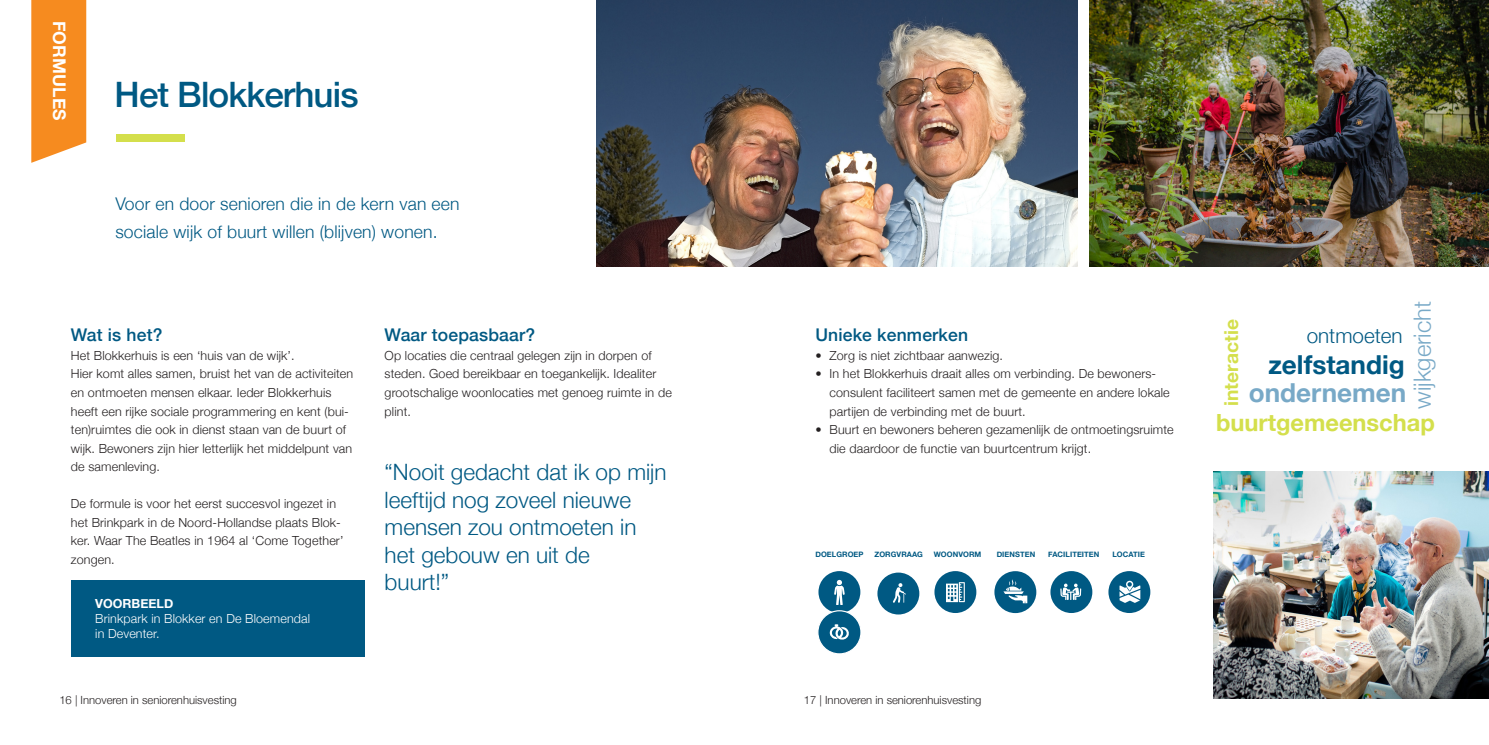
<style>
.page{position:relative;width:1489px;height:745px;background:#fff}
.page>*{position:absolute;margin:0;border:0;box-sizing:border-box;transform-origin:0 0}
.t1{font:500 35px "Helvetica Neue";letter-spacing:-.025em;color:#005983}
.t2{font:700 26.12px "Helvetica Neue";color:#005983}
.t3{font:700 26.12px "Helvetica Neue";color:#78a9c7}
.t4{font:300 23.75px "Helvetica Neue";color:#78a9c7}
.t5{font:700 23.62px "Helvetica Neue";color:#d4df4c}
.t6{font:300 22.5px "Helvetica Neue";color:#005983}
.t7{font:300 20.62px "Helvetica Neue";color:#005983}
.t8{font:700 19.25px "Helvetica Neue";color:#d4df4c}
.t9{font:300 17.5px/27.5px "Helvetica Neue";letter-spacing:.01em;color:#005983}
.t10{font:500 17.5px "Helvetica Neue";letter-spacing:.01em;color:#005983}
.t11{font:700 17.5px "Helvetica Neue";letter-spacing:.01em;color:#fff}
.t12{font:300 12.5px/18.5px "Helvetica Neue";letter-spacing:.01em;color:#231f20}
.t13{font:300 12.5px/15px "Helvetica Neue";letter-spacing:.01em;color:#fff}
.t14{font:700 12.5px "Helvetica Neue";color:#fff}
.t15{font:300 11.25px "Helvetica Neue";color:#231f20}
.t16{font:700 7.5px "Helvetica Neue";letter-spacing:.01em;color:#005983}
</style>
<div class="page">
<img style="left:596px;top:0;width:482px;height:266px">
<img style="left:1089px;top:0;width:399px;height:266px">
<div style="left:818px;top:570px;width:42px;height:42px;background:#005983;border-radius:50%"></div>
<svg style="left:834px;top:579px;width:10px;height:25px"></svg>
<div style="left:817px;top:610px;width:43px;height:43px;background:#005983;border-radius:50%"></div>
<div style="left:817px;top:609px;width:44px;height:45px;border:1px solid #fff;border-radius:50%"></div>
<svg style="left:829px;top:624px;width:20px;height:16px"></svg>
<div style="left:1108px;top:570px;width:42px;height:42px;background:#005983;border-radius:50%"></div>
<svg style="left:1119px;top:580px;width:21px;height:22px"></svg>
<div style="left:1050px;top:570px;width:42px;height:42px;background:#005983;border-radius:50%"></div>
<svg style="left:1060px;top:583px;width:21px;height:16px"></svg>
<div style="left:934px;top:570px;width:42px;height:42px;background:#005983;border-radius:50%"></div>
<svg style="left:946px;top:582px;width:18px;height:19px"></svg>
<div style="left:877px;top:572px;width:42px;height:42px;background:#005983;border-radius:50%"></div>
<svg style="left:893px;top:583px;width:12px;height:19px"></svg>
<div style="left:994px;top:570px;width:42px;height:42px;background:#005983;border-radius:50%"></div>
<svg style="left:1003px;top:579px;width:24px;height:24px"></svg>
<img style="left:1213px;top:471px;width:275px;height:227px">
<div style="left:116px;top:134px;width:69px;height:8px;background:#d4df4c"></div>
<svg style="left:31px;top:0;width:55px;height:163px;background:#f6922e"></svg>
<div style="left:71px;top:580px;width:293px;height:76px;background:#005983"></div>
<p class="t11" style="left:73px;top:21px;width:101px;rotate:90deg">FORMULES</p>
<p class="t1" style="left:115px;top:66px;width:245px">Het Blokkerhuis</p>
<p class="t9" style="left:115px;top:189px;width:346px">Voor en door senioren die in de kern van een sociale wijk of buurt willen (blijven) wonen.</p>
<p class="t10" style="left:71px;top:321px;width:93px">Wat is het?</p>
<p class="t12" style="left:71px;top:345px;width:225px">Het Blokkerhuis is een ‘huis van de wijk’.</p>
<p class="t12" style="left:71px;top:363px;width:284px">Hier komt alles samen, bruist het van de activiteiten en ontmoeten mensen elkaar. Ieder Blokkerhuis heeft een rijke sociale programmering en kent (bui&shy;ten)ruimtes die ook in dienst staan van de buurt of wijk. Bewoners zijn hier letterlijk het middelpunt van de samenleving.</p>
<p class="t12" style="left:71px;top:493px;width:274px">De formule is voor het eerst succesvol ingezet in het Brinkpark in de Noord-Hollandse plaats Blok&shy;ker. Waar The Beatles in 1964 al ‘Come Together’ zongen.</p>
<p class="t14" style="left:95px;top:593px;width:80px">VOORBEELD</p>
<p class="t13" style="left:95px;top:609px;width:216px">Brinkpark in Blokker en De Bloemendal in Deventer.</p>
<p class="t10" style="left:384px;top:321px;width:152px">Waar toepasbaar?</p>
<p class="t12" style="left:384px;top:345px;width:289px">Op locaties die centraal gelegen zijn in dorpen of steden. Goed bereikbaar en toegankelijk. Idealiter grootschalige woonlocaties met genoeg ruimte in de plint.</p>
<p class="t6" style="left:384px;top:453px;width:283px">“Nooit gedacht dat ik op mijn</p>
<p class="t6" style="left:384px;top:481px;width:248px">leeftijd nog zoveel nieuwe</p>
<p class="t6" style="left:384px;top:508px;width:253px">mensen zou ontmoeten in</p>
<p class="t6" style="left:384px;top:536px;width:207px">het gebouw en uit de</p>
<p class="t6" style="left:384px;top:563px;width:66px">buurt!”</p>
<p class="t10" style="left:815px;top:321px;width:154px">Unieke kenmerken</p>
<p class="t12" style="left:815px;top:345px;width:189px">• Zorg is niet zichtbaar aanwezig.</p>
<p class="t12" style="left:829px;top:363px;width:341px;text-indent:-14px">• In het Blokkerhuis draait alles om verbinding. De bewoners&shy;consulent faciliteert samen met de gemeente en andere lokale partijen de verbinding met de buurt.</p>
<p class="t12" style="left:829px;top:419px;width:346px;text-indent:-14px">• Buurt en bewoners beheren gezamenlijk de ontmoetingsruimte die daardoor de functie van buurtcentrum krijgt.</p>
<p class="t16" style="left:815px;top:548px;width:50px">DOELGROEP</p>
<p class="t16" style="left:874px;top:548px;width:50px">ZORGVRAAG</p>
<p class="t16" style="left:933px;top:548px;width:49px">WOONVORM</p>
<p class="t16" style="left:996px;top:548px;width:40px">DIENSTEN</p>
<p class="t16" style="left:1048px;top:548px;width:53px">FACILITEITEN</p>
<p class="t16" style="left:1112px;top:548px;width:34px">LOCATIE</p>
<p class="t15" style="left:59px;top:690px;width:179px">16 | Innoveren in seniorenhuisvesting</p>
<p class="t15" style="left:803px;top:690px;width:179px">17 | Innoveren in seniorenhuisvesting</p>
<p class="t4" style="left:1403px;top:408px;width:109px;rotate:-90deg">wijkgericht</p>
<p class="t5" style="left:1215px;top:404px;width:220px">buurtgemeenschap</p>
<p class="t8" style="left:1216px;top:405px;width:88px;rotate:-90deg">interactie</p>
<p class="t7" style="left:1306px;top:319px;width:97px">ontmoeten</p>
<p class="t2" style="left:1268px;top:344px;width:138px">zelfstandig</p>
<p class="t3" style="left:1248px;top:372px;width:159px">ondernemen</p>
</div>
